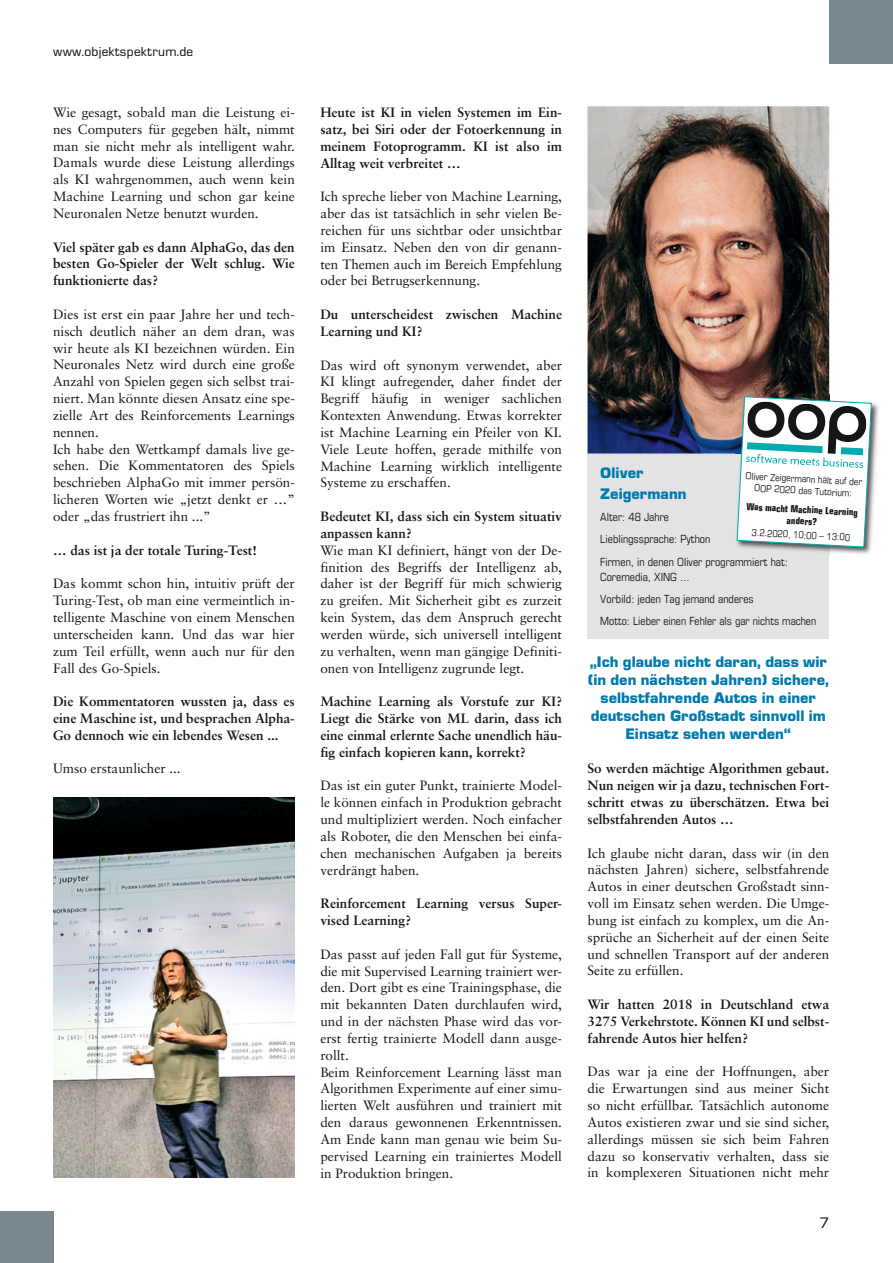
<style>
.page{position:relative;width:893px;height:1263px;background:#fff}
.page>*{position:absolute;margin:0;border:0;box-sizing:border-box;transform-origin:0 0}
.t1{font:700 15px/18px "Eurostile BQ";color:#007aae;text-align:center}
.t2{font:15px "Eurostile BQ";color:#151616}
.t3{font:13.5px/16.8px "Sabon";color:#151616;text-align:justify}
.t4{font:700 13.5px/16.8px "Sabon";color:#151616;text-align:justify}
.t5{font:12.75px "Eurostile BQ";letter-spacing:.02em;color:#151616}
.t6{font:condensed 11.25px/22.2px "Eurostile";color:#151616}
.t7{font:condensed 9.75px/11.7px "Eurostile";color:#151616;text-align:center}
.t8{font:700 condensed 9.75px/11.7px "Eurostile";color:#151616;text-align:center}
.t9{font:condensed 9.75px "Eurostile";color:#151616;scale:.96 1}
</style>
<div class="page">
<div style="left:829px;top:0;width:64px;height:64px;background:#78888e"></div>
<div style="left:0;top:1211px;width:53px;height:52px;background:#78888e"></div>
<div style="left:587px;top:454px;width:242px;height:185px;background:#e3e3e3"></div>
<img style="left:587px;top:106px;width:242px;height:348px">
<img style="left:735px;top:395px;width:144px;height:160px">
<div style="left:737px;top:397px;width:134px;height:150px;background:#fff;border-radius:7px"></div>
<div style="left:737px;top:396px;width:135px;height:151px;border:1px solid #00abae;border-radius:7px"></div>
<svg style="left:746px;top:401px;width:121px;height:67px"></svg>
<img style="left:53px;top:797px;width:242px;height:380px">
<p class="t5" style="left:53px;top:46px;width:142px">www.objektspektrum.de</p>
<p class="t3" style="left:53px;top:105px;width:243px">Wie gesagt, sobald man die Leistung ei&shy;nes Computers für gegeben hält, nimmt man sie nicht mehr als intelligent wahr.<br>Damals wurde diese Leistung allerdings als KI wahrgenommen, auch wenn kein Machine Learning und schon gar keine Neuronalen Netze benutzt wurden.</p>
<p class="t4" style="left:53px;top:240px;width:243px">Viel später gab es dann AlphaGo, das den besten Go-Spieler der Welt schlug. Wie funktionierte das?</p>
<p class="t3" style="left:53px;top:307px;width:243px;text-align:left">Dies ist erst ein paar Jahre her und tech&shy;nisch deutlich näher an dem dran, was wir heute als KI bezeichnen würden. Ein Neuronales Netz wird durch eine große Anzahl von Spielen gegen sich selbst trai&shy;niert. Man könnte diesen Ansatz eine spe&shy;zielle Art des Reinforcements Learnings nennen.<br>Ich habe den Wettkampf damals live ge&shy;sehen. Die Kommentatoren des Spiels beschrieben AlphaGo mit immer persön&shy;licheren Worten wie „jetzt denkt er …” oder „das frustriert ihn ...”</p>
<p class="t4" style="left:53px;top:543px;width:205px">… das ist ja der totale Turing-Test!</p>
<p class="t3" style="left:53px;top:576px;width:243px">Das kommt schon hin, intuitiv prüft der Turing-Test, ob man eine vermeintlich in&shy;telligente Maschine von einem Menschen unterscheiden kann. Und das war hier zum Teil erfüllt, wenn auch nur für den Fall des Go-Spiels.</p>
<p class="t4" style="left:53px;top:694px;width:243px">Die Kommentatoren wussten ja, dass es eine Maschine ist, und besprachen Alpha-Go dennoch wie ein lebendes Wesen ...</p>
<p class="t3" style="left:53px;top:761px;width:129px">Umso erstaunlicher ...</p>
<p class="t4" style="left:320px;top:105px;width:243px">Heute ist KI in vielen Systemen im Ein&shy;satz, bei Siri oder der Fotoerkennung in meinem Fotoprogramm. KI ist also im Alltag weit verbreitet …</p>
<p class="t3" style="left:320px;top:189px;width:243px">Ich spreche lieber von Machine Learning, aber das ist tatsächlich in sehr vielen Be&shy;reichen für uns sichtbar oder unsichtbar im Einsatz. Neben den von dir genann&shy;ten Themen auch im Bereich Empfehlung oder bei Betrugserkennung.</p>
<p class="t4" style="left:320px;top:307px;width:243px">Du unterscheidest zwischen Machine<br>Learning und KI?</p>
<p class="t3" style="left:320px;top:358px;width:243px">Das wird oft synonym verwendet, aber KI klingt aufregender, daher findet der Begriff häufig in weniger sachlichen Kontexten Anwendung. Etwas korrekter ist Machine Learning ein Pfeiler von KI.<br>Viele Leute hoffen, gerade mithilfe von Machine Learning wirklich intelligente Systeme zu erschaffen.</p>
<p class="t4" style="left:320px;top:509px;width:243px">Bedeutet KI, dass sich ein System situativ anpassen kann?</p>
<p class="t3" style="left:320px;top:543px;width:243px">Wie man KI definiert, hängt von der De&shy;finition des Begriffs der Intelligenz ab, daher ist der Begriff für mich schwierig zu greifen. Mit Sicherheit gibt es zurzeit kein System, das dem Anspruch gerecht werden würde, sich universell intelligent zu verhalten, wenn man gängige Definiti&shy;onen von Intelligenz zugrunde legt.</p>
<p class="t4" style="left:320px;top:694px;width:243px">Machine Learning als Vorstufe zur KI?<br>Liegt die Stärke von ML darin, dass ich eine einmal erlernte Sache unendlich häu&shy;fig einfach kopieren kann, korrekt?</p>
<p class="t3" style="left:320px;top:778px;width:243px">Das ist ein guter Punkt, trainierte Model&shy;le können einfach in Produktion gebracht und multipliziert werden. Noch einfacher als Roboter, die den Menschen bei einfa&shy;chen mechanischen Aufgaben ja bereits verdrängt haben.</p>
<p class="t4" style="left:320px;top:896px;width:243px">Reinforcement Learning versus Super&shy;vised Learning?</p>
<p class="t3" style="left:320px;top:947px;width:243px;text-align:left">Das passt auf jeden Fall gut für Systeme, die mit Supervised Learning trainiert wer&shy;den. Dort gibt es eine Trainingsphase, die mit bekannten Daten durchlaufen wird, und in der nächsten Phase wird das vor&shy;erst fertig trainierte Modell dann ausge&shy;rollt.<br>Beim Reinforcement Learning lässt man Algorithmen Experimente auf einer simu&shy;lierten Welt ausführen und trainiert mit den daraus gewonnenen Erkenntnissen.<br>Am Ende kann man genau wie beim Su&shy;pervised Learning ein trainiertes Modell in Produktion bringen.</p>
<p class="t1" style="left:600px;top:464px;width:88px;line-height:21px;text-align:left">Oliver<br>Zeigermann</p>
<p class="t6" style="left:600px;top:507px;width:189px">Alter: 48 Jahre<br>Lieblingssprache: Python<br>Firmen, in denen Oliver programmiert hat:</p>
<p class="t6" style="left:600px;top:567px;width:217px">Coremedia, XING ...<br>Vorbild: jeden Tag jemand anderes<br>Motto: Lieber einen Fehler als gar nichts machen</p>
<p class="t7" style="left:746px;top:471px;width:118px;rotate:3deg">Oliver Zeigermann hält auf der<br>OOP 2020 das Tutorium:</p>
<p class="t8" style="left:747px;top:501px;width:113px;rotate:3deg">Was macht Machine Learning anders?</p>
<p class="t9" style="left:752px;top:529px;width:104px;rotate:3deg">3.2.2020, 10:00 – 13:00</p>
<p class="t1" style="left:588px;top:654px;width:243px">„Ich glaube nicht daran, dass wir (in den nächsten Jahren) sichere, selbstfahrende Autos in einer deutschen Großstadt sinnvoll im<br>Einsatz sehen werden“</p>
<p class="t4" style="left:587px;top:761px;width:243px">So werden mächtige Algorithmen gebaut.<br>Nun neigen wir ja dazu, technischen Fort&shy;schritt etwas zu überschätzen. Etwa bei selbstfahrenden Autos …</p>
<p class="t3" style="left:587px;top:846px;width:243px">Ich glaube nicht daran, dass wir (in den nächsten Jahren) sichere, selbstfahrende Autos in einer deutschen Großstadt sinn&shy;voll im Einsatz sehen werden. Die Umge&shy;bung ist einfach zu komplex, um die An&shy;sprüche an Sicherheit auf der einen Seite und schnellen Transport auf der anderen Seite zu erfüllen.</p>
<p class="t4" style="left:587px;top:997px;width:243px">Wir hatten 2018 in Deutschland etwa 3275 Verkehrstote. Können KI und selbst&shy;fahrende Autos hier helfen?</p>
<p class="t3" style="left:587px;top:1064px;width:243px">Das war ja eine der Hoffnungen, aber die Erwartungen sind aus meiner Sicht so nicht erfüllbar. Tatsächlich autonome Autos existieren zwar und sie sind sicher, allerdings müssen sie sich beim Fahren dazu so konservativ verhalten, dass sie in komplexeren Situationen nicht mehr</p>
<p class="t2" style="left:819px;top:1217px;width:11px">7</p>
</div>
